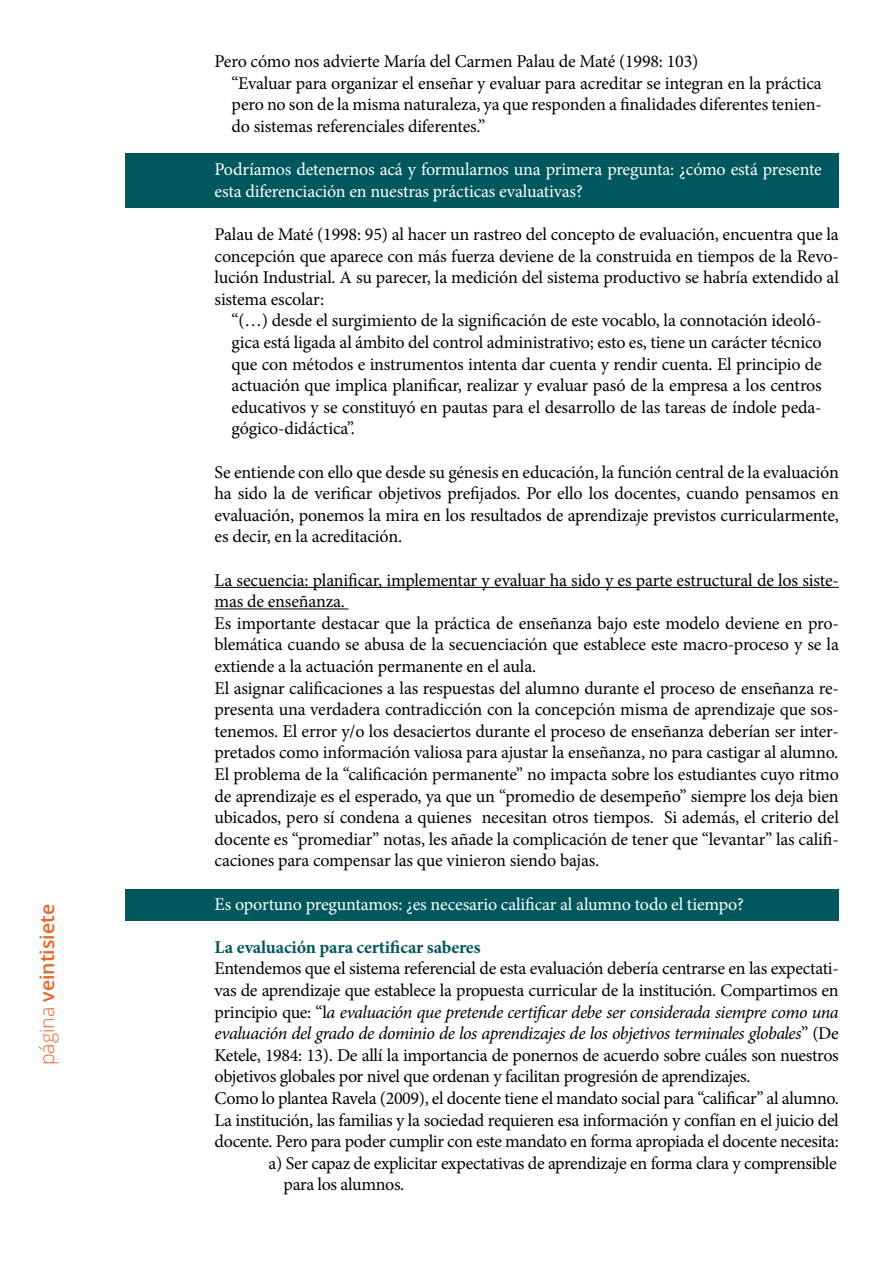
<style>
.page{position:relative;width:893px;height:1263px;background:#fff}
.page>*{position:absolute;margin:0;border:0;box-sizing:border-box;transform-origin:0 0}
.t1{font:600 19.5px "Open Sans";color:#eb6424}
.t2{font:18px/21.6px "Minion Pro";letter-spacing:-.015em;color:#000;text-align:justify}
.t3{font:18px/21.6px "Minion Pro";letter-spacing:-.01em;color:#fff}
.t4{font:italic 18px "Minion Pro";letter-spacing:-.025em;color:#000}
.t5{font:700 18px "Minion Pro";letter-spacing:-.01em;color:#00575e}
.s1{font-weight:300}
.s2{font-style:normal}
</style>
<div class="page">
<div style="left:125px;top:889px;width:714px;height:32px;background:#00575e"></div>
<div style="left:125px;top:154px;width:714px;height:54px;background:#00575e"></div>
<hr style="left:215px;top:587px;width:624px;height:1px;background:#000">
<hr style="left:215px;top:608px;width:134px;height:1px;background:#000">
<p class="t1" style="left:34px;top:1065px;width:163px;rotate:-90deg"><span class="s1">página</span> veintisiete</p>
<p class="t2" style="left:232px;top:51px;width:592px;text-align:left;text-indent:-17px">Pero cómo nos advierte María del Carmen Palau de Maté (1998: 103)<br>“Evaluar para organizar el enseñar y evaluar para acreditar se integran en la práctica pero no son de la misma naturaleza, ya que responden a finalidades diferentes tenien&shy;do sistemas referenciales diferentes.”</p>
<p class="t3" style="left:215px;top:159px;width:609px">Podríamos detenernos acá y formularnos una primera pregunta: ¿cómo está presente esta diferenciación en nuestras prácticas evaluativas?</p>
<p class="t2" style="left:215px;top:223px;width:626px">Palau de Maté (1998: 95) al hacer un rastreo del concepto de evaluación, encuentra que la concepción que aparece con más fuerza deviene de la construida en tiempos de la Revo&shy;lución Industrial. A su parecer, la medición del sistema productivo se habría extendido al sistema escolar:</p>
<p class="t2" style="left:232px;top:310px;width:592px">“(…) desde el surgimiento de la significación de este vocablo, la connotación ideoló&shy;gica está ligada al ámbito del control administrativo; esto es, tiene un carácter técnico que con métodos e instrumentos intenta dar cuenta y rendir cuenta. El principio de actuación que implica planificar, realizar y evaluar pasó de la empresa a los centros educativos y se constituyó en pautas para el desarrollo de las tareas de índole peda&shy;gógico-didáctica”.</p>
<p class="t2" style="left:215px;top:461px;width:626px">Se entiende con ello que desde su génesis en educación, la función central de la evaluación ha sido la de verificar objetivos prefijados. Por ello los docentes, cuando pensamos en evaluación, ponemos la mira en los resultados de aprendizaje previstos curricularmente, es decir, en la acreditación.</p>
<p class="t2" style="left:215px;top:569px;width:626px;text-align:left">La secuencia: planificar, implementar y evaluar ha sido y es parte estructural de los siste&shy;mas de enseñanza.<br>Es importante destacar que la práctica de enseñanza bajo este modelo deviene en pro&shy;blemática cuando se abusa de la secuenciación que establece este macro-proceso y se la extiende a la actuación permanente en el aula.<br>El asignar calificaciones a las respuestas del alumno durante el proceso de enseñanza re&shy;presenta una verdadera contradicción con la concepción misma de aprendizaje que sos&shy;tenemos. El error y/o los desaciertos durante el proceso de enseñanza deberían ser inter&shy;pretados como información valiosa para ajustar la enseñanza, no para castigar al alumno.<br>El problema de la “calificación permanente” no impacta sobre los estudiantes cuyo ritmo de aprendizaje es el esperado, ya que un “promedio de desempeño” siempre los deja bien ubicados, pero sí condena a quienes necesitan otros tiempos. Si además, el criterio del docente es “promediar” notas, les añade la complicación de tener que “levantar” las califi&shy;caciones para compensar las que vinieron siendo bajas.</p>
<p class="t3" style="left:215px;top:893px;width:531px">Es oportuno preguntamos: ¿es necesario calificar al alumno todo el tiempo?</p>
<p class="t5" style="left:215px;top:934px;width:267px">La evaluación para certificar saberes</p>
<p class="t2" style="left:215px;top:958px;width:626px">Entendemos que el sistema referencial de esta evaluación debería centrarse en las expectati-</p>
<p class="t2" style="left:215px;top:979px;width:626px">vas de aprendizaje que establece la propuesta curricular de la institución. Compartimos en</p>
<p class="t4" style="left:215px;top:999px;width:626px"><span class="s2">principio que: “l</span>a evaluación que pretende certificar debe ser considerada siempre como una</p>
<p class="t4" style="left:215px;top:1021px;width:626px">evaluación del grado de dominio de los aprendizajes de los objetivos terminales globales<span class="s2">” (De</span></p>
<p class="t2" style="left:215px;top:1044px;width:626px">Ketele, 1984: 13). De allí la importancia de ponernos de acuerdo sobre cuáles son nuestros</p>
<p class="t2" style="left:215px;top:1066px;width:537px">objetivos globales por nivel que ordenan y facilitan progresión de aprendizajes.</p>
<p class="t2" style="left:215px;top:1087px;width:626px">Como lo plantea Ravela (2009), el docente tiene el mandato social para “calificar” al alumno.</p>
<p class="t2" style="left:215px;top:1109px;width:626px">La institución, las familias y la sociedad requieren esa información y confían en el juicio del</p>
<p class="t2" style="left:215px;top:1131px;width:626px">docente. Pero para poder cumplir con este mandato en forma apropiada el docente necesita:</p>
<p class="t2" style="left:269px;top:1152px;width:570px">a) Ser capaz de explicitar expectativas de aprendizaje en forma clara y comprensible</p>
<p class="t2" style="left:283px;top:1174px;width:122px">para los alumnos.</p>
</div>
